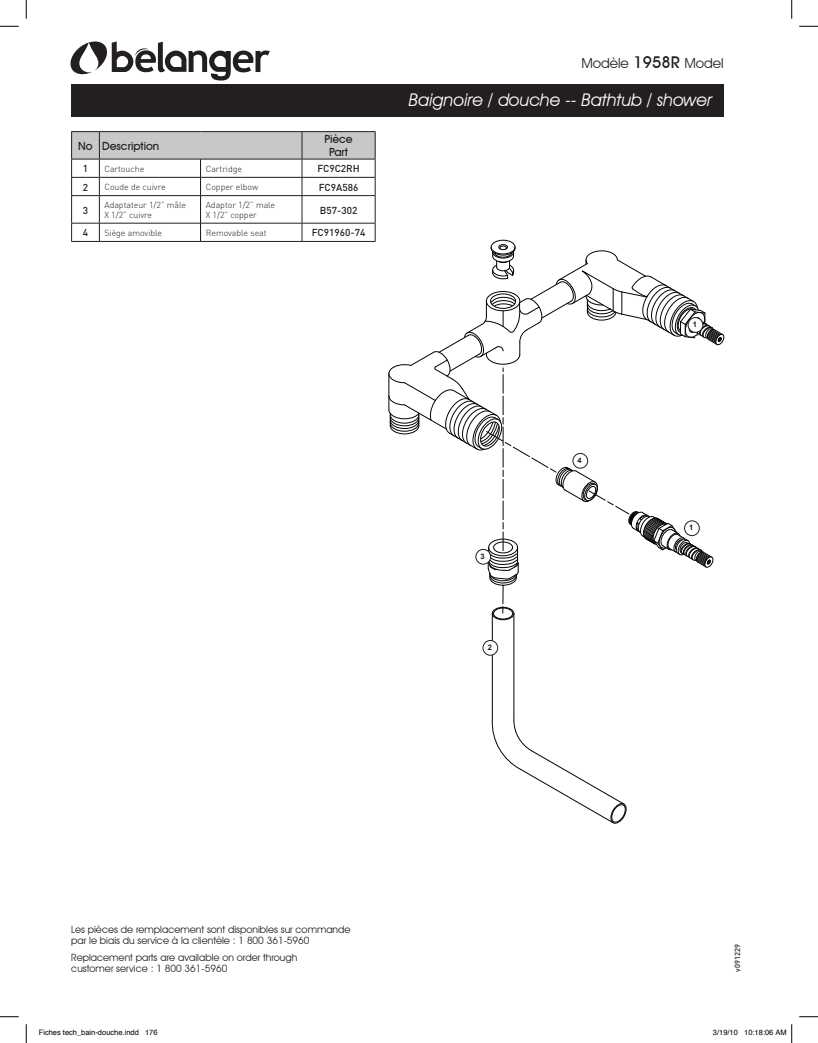
<style>
.page{position:relative;width:818px;height:1043px;background:#fff}
.page>*{position:absolute;margin:0;border:0;box-sizing:border-box;transform-origin:0 0}
.t1{font:italic 17.5px "Avant Garde IT Cby BT";color:#fff}
.t2{font:13.75px "Avant Garde IT Cby BT";color:#231f20}
.t3{font:500 11.25px/13.5px "Avant Garde IT Cby BT";color:#231f20;text-align:center}
.t4{font:10px/11.2px "Avant Garde IT Cby BT";color:#231f20}
.t5{font:500 10px "DIN";color:#231f20}
.t6{font:300 8.75px/10.5px "DIN";color:#231f20}
.t7{font:700 7.62px "Arial";color:#231f20}
.t8{font:7.5px "Helvetica";color:#000}
.t9{font:500 7.5px "DIN";color:#231f20}
.s1{font-weight:500;font-size:16.25px}
</style>
<div class="page">
<svg style="left:70px;top:41px;width:200px;height:40px"></svg>
<div style="left:71px;top:85px;width:652px;height:32px;background:#231f20"></div>
<div style="left:493px;top:607px;width:20px;height:12px;border:1px solid #040503;border-radius:50%"></div>
<div style="left:492px;top:607px;width:22px;height:13px;border:1px solid #040503;border-radius:50%"></div>
<hr style="left:513px;top:613px;width:1px;height:107px;background:#040503">
<hr style="left:492px;top:613px;width:1px;height:107px;background:#040503">
<svg style="left:491px;top:719px;width:136px;height:105px"></svg>
<div style="left:491px;top:240px;width:24px;height:14px;border:1px solid #040503;border-radius:50%"></div>
<div style="left:498px;top:244px;width:9px;height:6px;border:1px solid #040503;border-radius:50%"></div>
<svg style="left:388px;top:245px;width:336px;height:370px"></svg>
<div style="left:684px;top:521px;width:15px;height:14px;background:#fff;border-radius:50%"></div>
<div style="left:684px;top:520px;width:15px;height:16px;border:1px solid #231f20;border-radius:50%"></div>
<svg style="left:71px;top:131px;width:305px;height:111px"></svg>
<div style="left:483px;top:640px;width:14px;height:15px;background:#fff;border-radius:50%"></div>
<div style="left:482px;top:640px;width:16px;height:15px;border:1px solid #231f20;border-radius:50%"></div>
<div style="left:476px;top:549px;width:14px;height:15px;background:#fff;border-radius:50%"></div>
<div style="left:475px;top:549px;width:16px;height:15px;border:1px solid #231f20;border-radius:50%"></div>
<div style="left:573px;top:453px;width:14px;height:15px;background:#fff;border-radius:50%"></div>
<div style="left:572px;top:453px;width:16px;height:15px;border:1px solid #231f20;border-radius:50%"></div>
<div style="left:688px;top:317px;width:14px;height:15px;background:#fff;border-radius:50%"></div>
<div style="left:687px;top:317px;width:16px;height:15px;border:1px solid #231f20;border-radius:50%"></div>
<svg style="left:0;top:25px;width:19px;height:2px"></svg>
<svg style="left:799px;top:25px;width:19px;height:2px"></svg>
<svg style="left:0;top:1016px;width:19px;height:1px"></svg>
<svg style="left:799px;top:1016px;width:19px;height:1px"></svg>
<svg style="left:25px;top:0;width:2px;height:19px"></svg>
<svg style="left:25px;top:1024px;width:2px;height:18px"></svg>
<svg style="left:791px;top:0;width:1px;height:19px"></svg>
<svg style="left:791px;top:1024px;width:1px;height:18px"></svg>
<h2 class="t2" style="left:581px;top:55px;width:144px">Modèle <span class="s1">1958R</span> Model</h2>
<p class="t3" style="left:78px;top:139px;width:83px">No Description</p>
<p class="t3" style="left:324px;top:132px;width:30px">Pièce<br>Part</p>
<p class="t5" style="left:83px;top:162px;width:7px">1</p>
<p class="t6" style="left:104px;top:163px;width:41px">Cartouche</p>
<p class="t6" style="left:206px;top:163px;width:38px">Cartridge</p>
<p class="t5" style="left:317px;top:162px;width:44px">FC9C2RH</p>
<p class="t5" style="left:83px;top:181px;width:7px">2</p>
<p class="t6" style="left:104px;top:181px;width:63px">Coude de cuivre</p>
<p class="t6" style="left:206px;top:181px;width:54px">Copper elbow</p>
<p class="t5" style="left:319px;top:181px;width:41px">FC9A586</p>
<p class="t5" style="left:83px;top:203px;width:7px">3</p>
<p class="t6" style="left:104px;top:199px;width:83px">Adaptateur 1/2” mâle<br>X 1/2” cuivre</p>
<p class="t6" style="left:206px;top:199px;width:71px">Adaptor 1/2” male<br>X 1/2” copper</p>
<p class="t5" style="left:320px;top:203px;width:39px">B57-302</p>
<p class="t5" style="left:83px;top:226px;width:7px">4</p>
<p class="t6" style="left:104px;top:227px;width:59px">Siège amovible</p>
<p class="t6" style="left:206px;top:227px;width:62px">Removable seat</p>
<p class="t5" style="left:312px;top:226px;width:55px">FC91960-74</p>
<h1 class="t1" style="left:409px;top:89px;width:305px">Baignoire / douche -- Bathtub / shower</h1>
<p class="t7" style="left:692px;top:319px;width:6px">1</p>
<p class="t7" style="left:480px;top:551px;width:6px">3</p>
<p class="t7" style="left:487px;top:642px;width:6px">2</p>
<p class="t7" style="left:577px;top:455px;width:6px">4</p>
<p class="t7" style="left:689px;top:522px;width:6px">1</p>
<p class="t4" style="left:71px;top:923px;width:281px">Les pièces de remplacement sont disponibles sur commande par le biais du service à la clientèle : 1 800 361-5960</p>
<p class="t4" style="left:71px;top:951px;width:227px">Replacement parts are available on order through customer service : 1 800 361-5960</p>
<p class="t9" style="left:732px;top:971px;width:29px;rotate:-90deg">V091229</p>
<p class="t8" style="left:39px;top:1027px;width:120px">Fiches tech_bain-douche.indd 176</p>
<p class="t8" style="left:712px;top:1027px;width:75px">3/19/10 10:18:06 AM</p>
</div>
